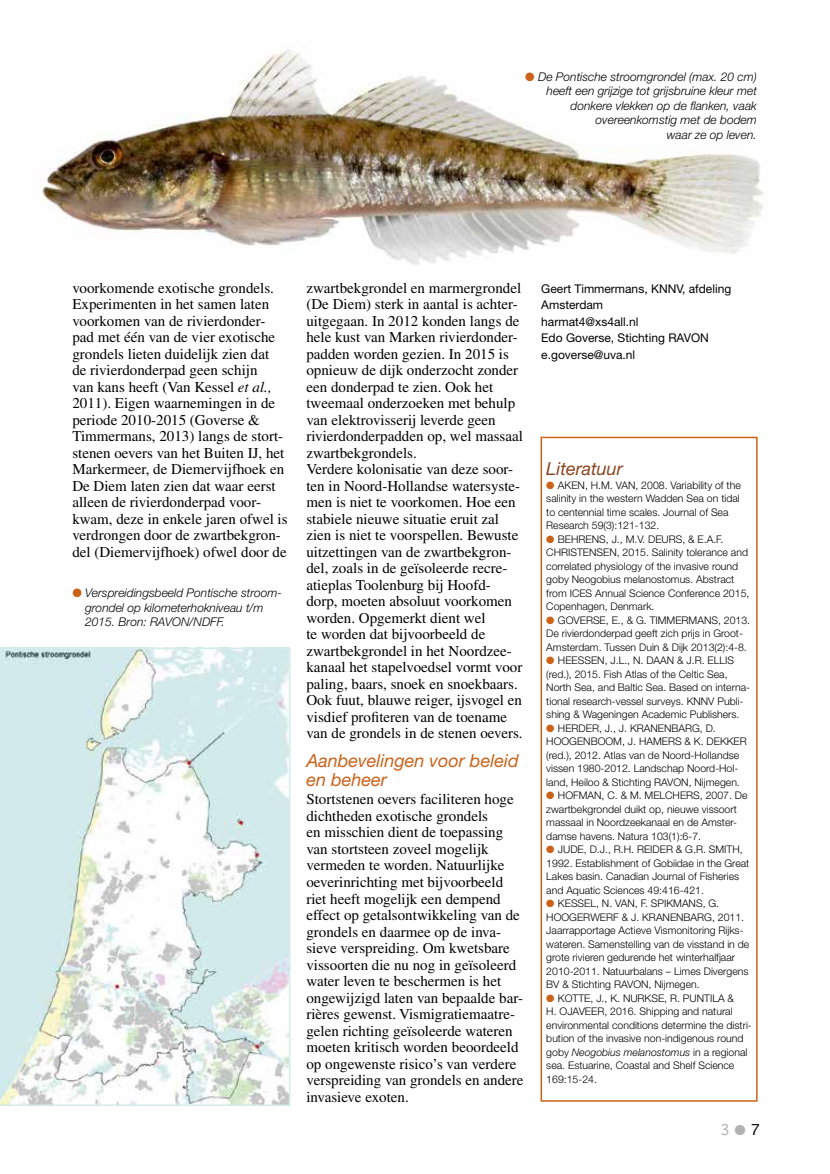
<style>
.page{position:relative;width:830px;height:1174px;background:#fff}
.page>*{position:absolute;margin:0;border:0;box-sizing:border-box;transform-origin:0 0}
.t1{font:italic 18px/19.5px "Helvetica Neue LT Std";color:#cb621a}
.t2{font:italic 18px "Helvetica Neue LT Std";color:#8a4624}
.t3{font:15px/16.5px "Times LT Std";color:#000}
.t4{font:14.25px "Geneva";color:#b3b2b2}
.t5{font:italic 300 12px/14.4px "Helvetica Neue LT Std";color:#000;text-align:right}
.t6{font:12px/16.5px "Helvetica Neue LT Std";color:#000}
.t7{font:300 10.5px/13.5px "Helvetica Neue LT Std";color:#000}
.s1{color:#cb621a}
.s2{font-style:italic}
.s3{color:#000}
</style>
<div class="page">
<img style="left:40px;top:49px;width:725px;height:216px">
<div style="left:540px;top:437px;width:217px;height:664px;border:2px solid #cb621a"></div>
<svg style="left:0;top:647px;width:290px;height:459px"></svg>
<p class="t5" style="left:525px;top:69px;width:233px"><span class="s1">●</span> De Pontische stroomgrondel (max. 20 cm) heeft een grijzige tot grijsbruine kleur met donkere vlekken op de flanken, vaak overeenkomstig met de bodem<br>waar ze op leven.</p>
<p class="t3" style="left:72px;top:279px;width:217px">voorkomende exotische grondels.<br>Experimenten in het samen laten voorkomen van de rivierdonder&shy;pad met één van de vier exotische grondels lieten duidelijk zien dat<br>de rivierdonderpad geen schijn<br>van kans heeft (Van Kessel <span class="s2">et al., </span>2011). Eigen waarnemingen in de periode 2010-2015 (Goverse &amp; Timmermans, 2013) langs de stort&shy;stenen oevers van het Buiten IJ, het Markermeer, de Diemervijfhoek en De Diem laten zien dat waar eerst alleen de rivierdonderpad voor&shy;kwam, deze in enkele jaren ofwel is verdrongen door de zwartbekgron&shy;del (Diemervijfhoek) ofwel door de</p>
<p class="t3" style="left:306px;top:279px;width:218px">zwartbekgrondel en marmergrondel (De Diem) sterk in aantal is achter&shy;uitgegaan. In 2012 konden langs de hele kust van Marken rivierdonder&shy;padden worden gezien. In 2015 is opnieuw de dijk onderzocht zonder een donderpad te zien. Ook het tweemaal onderzoeken met behulp van elektrovisserij leverde geen rivierdonderpadden op, wel massaal zwartbekgrondels.<br>Verdere kolonisatie van deze soor&shy;ten in Noord-Hollandse watersyste&shy;men is niet te voorkomen. Hoe een stabiele nieuwe situatie eruit zal zien is niet te voorspellen. Bewuste uitzettingen van de zwartbekgron&shy;del, zoals in de geïsoleerde recre&shy;atieplas Toolenburg bij Hoofd&shy;dorp, moeten absoluut voorkomen worden. Opgemerkt dient wel<br>te worden dat bijvoorbeeld de zwartbekgrondel in het Noordzee&shy;kanaal het stapelvoedsel vormt voor paling, baars, snoek en snoekbaars.<br>Ook fuut, blauwe reiger, ijsvogel en visdief profiteren van de toename van de grondels in de stenen oevers.</p>
<p class="t1" style="left:306px;top:750px;width:214px">Aanbevelingen voor beleid en beheer</p>
<p class="t3" style="left:306px;top:791px;width:218px">Stortstenen oevers faciliteren hoge dichtheden exotische grondels<br>en misschien dient de toepassing van stortsteen zoveel mogelijk vermeden te worden. Natuurlijke oeverinrichting met bijvoorbeeld riet heeft mogelijk een dempend effect op getalsontwikkeling van de grondels en daarmee op de inva&shy;sieve verspreiding. Om kwetsbare vissoorten die nu nog in geïsoleerd water leven te beschermen is het ongewijzigd laten van bepaalde bar&shy;rières gewenst. Vismigratiemaatre&shy;gelen richting geïsoleerde wateren moeten kritisch worden beoordeeld op ongewenste risico’s van verdere verspreiding van grondels en andere invasieve exoten.</p>
<p class="t5" style="left:85px;top:585px;width:198px;text-align:left;text-indent:-13px"><span class="s1">●</span> Verspreidingsbeeld Pontische stroom&shy;grondel op kilometerhokniveau t/m<br>2015. Bron: RAVON/NDFF.</p>
<p class="t6" style="left:541px;top:280px;width:191px">Geert Timmermans, KNNV, afdeling<br>Amsterdam<br>harmat4@xs4all.nl<br>Edo Goverse, Stichting RAVON e.goverse@uva.nl</p>
<p class="t2" style="left:546px;top:458px;width:78px">Literatuur</p>
<p class="t7" style="left:546px;top:478px;width:196px"><span class="s1">●</span> AKEN, H.M. VAN, 2008. Variability of the salinity in the western Wadden Sea on tidal to centennial time scales. Journal of Sea Research 59(3):121-132.</p>
<p class="t7" style="left:546px;top:532px;width:204px"><span class="s1">●</span> BEHRENS, J., M.V. DEURS, &amp; E.A.F.<br>CHRISTENSEN, 2015. Salinity tolerance and correlated physiology of the invasive round goby Neogobius melanostomus. Abstract from ICES Annual Science Conference 2015, Copenhagen, Denmark.</p>
<p class="t7" style="left:546px;top:613px;width:205px"><span class="s1">●</span> GOVERSE, E., &amp; G. TIMMERMANS, 2013.<br>De rivierdonderpad geeft zich prijs in Groot-<br>Amsterdam. Tussen Duin &amp; Dijk 2013(2):4-8.</p>
<p class="t7" style="left:546px;top:653px;width:205px"><span class="s1">●</span> HEESSEN, J.L., N. DAAN &amp; J.R. ELLIS (red.), 2015. Fish Atlas of the Celtic Sea, North Sea, and Baltic Sea. Based on interna&shy;tional research-vessel surveys. KNNV Publi&shy;shing &amp; Wageningen Academic Publishers.</p>
<p class="t7" style="left:546px;top:721px;width:202px"><span class="s1">●</span> HERDER, J., J. KRANENBARG, D.<br>HOOGENBOOM, J. HAMERS &amp; K. DEKKER (red.), 2012. Atlas van de Noord-Hollandse vissen 1980-2012. Landschap Noord-Hol&shy;land, Heiloo &amp; Stichting RAVON, Nijmegen.</p>
<p class="t7" style="left:546px;top:788px;width:203px"><span class="s1">●</span> HOFMAN, C. &amp; M. MELCHERS, 2007. De zwartbekgrondel duikt op, nieuwe vissoort massaal in Noordzeekanaal en de Amster&shy;damse havens. Natura 103(1):6-7.</p>
<p class="t7" style="left:546px;top:842px;width:204px"><span class="s1">●</span> JUDE, D.J., R.H. REIDER &amp; G.R. SMITH, 1992. Establishment of Gobiidae in the Great Lakes basin. Canadian Journal of Fisheries and Aquatic Sciences 49:416-421.</p>
<p class="t7" style="left:546px;top:896px;width:204px"><span class="s1">●</span> KESSEL, N. VAN, F. SPIKMANS, G.<br>HOOGERWERF &amp; J. KRANENBARG, 2011.<br>Jaarrapportage Actieve Vismonitoring Rijks&shy;wateren. Samenstelling van de visstand in de grote rivieren gedurende het winterhalfjaar 2010-2011. Natuurbalans – Limes Divergens BV &amp; Stichting RAVON, Nijmegen.</p>
<p class="t7" style="left:546px;top:991px;width:207px"><span class="s1">●</span> KOTTE, J., K. NURKSE, R. PUNTILA &amp;<br>H. OJAVEER, 2016. Shipping and natural environmental conditions determine the distri&shy;bution of the invasive non-indigenous round goby <span class="s2">Neogobius melanostomus</span> in a regional sea. Estuarine, Coastal and Shelf Science 169:15-24.</p>
<p class="t4" style="left:720px;top:1120px;width:41px">3 ● <span class="s3">7</span></p>
</div>
